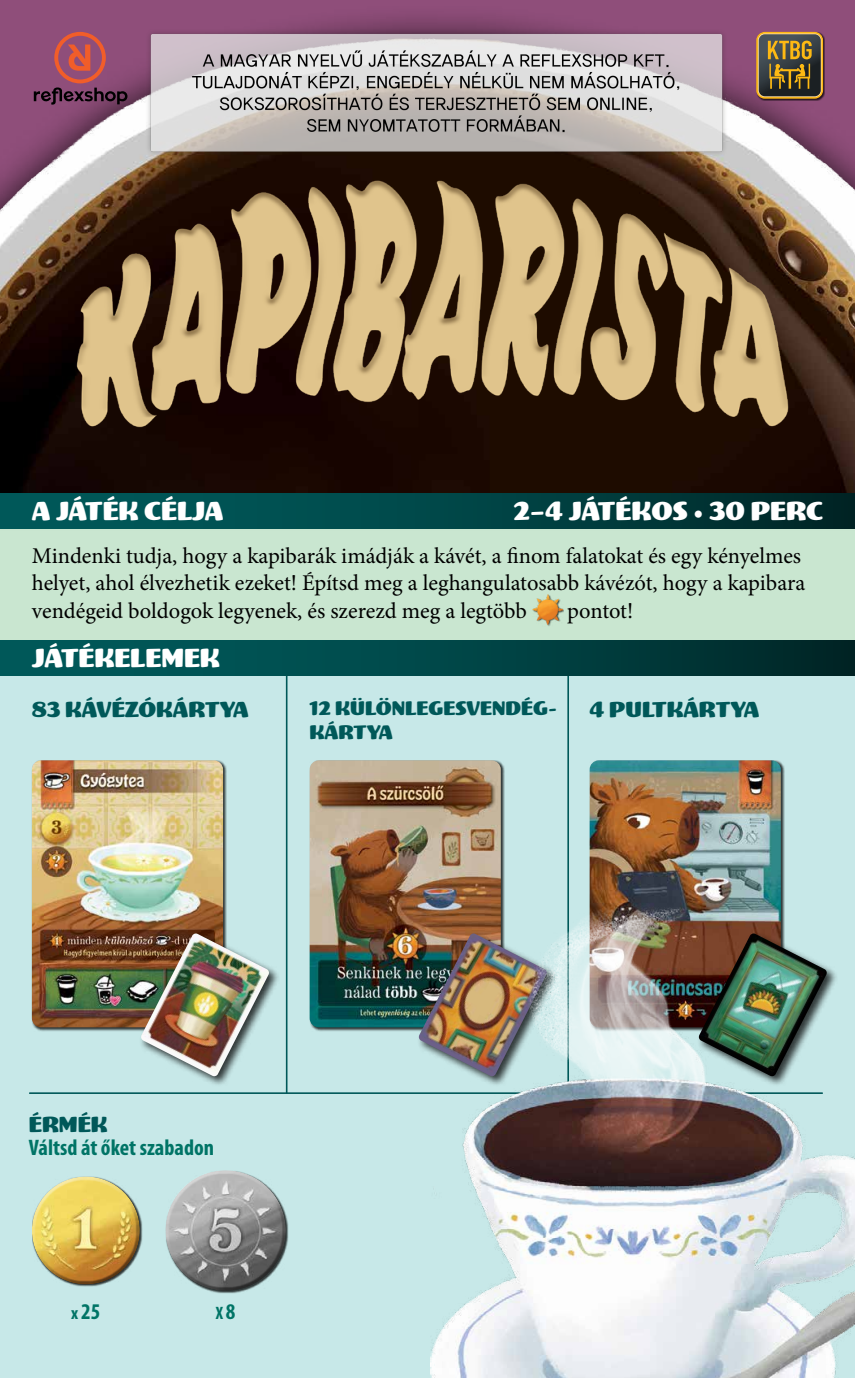
<style>
.page{position:relative;width:855px;height:1378px;background:#fff}
.page>*{position:absolute;margin:0;border:0;box-sizing:border-box;transform-origin:0 0}
.t1{font:27px "Meatball";color:#fff}
.t2{font:22.5px/27.4px "Minion Pro";color:#000}
.t3{font:22.5px "Meatball";color:#005859}
.t4{font:700 condensed 22.5px "Myriad Pro";color:#007466}
.t5{font:20.25px/24.3px "Meatball";color:#005859}
.t6{font:700 condensed 18px "Myriad Pro";color:#007466}
.s1{font-family:"Minion Pro"}
.s2{font-size:18px}
.s3{font-size:22.5px}
</style>
<div class="page">
<div style="left:0;top:617px;width:855px;height:761px;background:#c7e8e8"></div>
<div style="left:0;top:517px;width:855px;height:144px;background:#c9e6d0"></div>
<div style="left:0;top:4px;width:855px;height:528px;background:#000;opacity:.75"></div>
<img style="left:0;top:39px;width:855px;height:454px">
<hr style="left:286px;top:660px;width:1px;height:433px;background:#005859">
<hr style="left:567px;top:660px;width:2px;height:433px;background:#005859">
<img style="left:44px;top:169px;width:780px;height:270px">
<div style="left:0;top:493px;width:855px;height:36px;background:linear-gradient(to right,#006061,#002a2b)"></div>
<div style="left:0;top:640px;width:855px;height:35px;background:linear-gradient(to right,#006061,#002a2b)"></div>
<div style="left:756px;top:32px;width:69px;height:69px;background:#000;opacity:.75"></div>
<svg style="left:756px;top:32px;width:67px;height:67px;background:#6f6036"></svg>
<div style="left:32px;top:1176px;width:110px;height:110px;background:#000;opacity:.75"></div>
<div style="left:32px;top:1176px;width:108px;height:83px;background:#fff;opacity:.75"></div>
<div style="left:32px;top:1196px;width:108px;height:88px;background:#000;opacity:.75"></div>
<div style="left:165px;top:1170px;width:124px;height:123px;background:#000;opacity:.75"></div>
<div style="left:165px;top:1169px;width:121px;height:92px;background:#fff;opacity:.75"></div>
<div style="left:165px;top:1191px;width:121px;height:100px;background:#000;opacity:.75"></div>
<div style="left:32px;top:760px;width:195px;height:271px;background:#000;opacity:.75"></div>
<img style="left:32px;top:760px;width:191px;height:267px">
<div style="left:309px;top:760px;width:195px;height:271px;background:#000;opacity:.75"></div>
<img style="left:310px;top:760px;width:191px;height:267px">
<img style="left:589px;top:760px;width:191px;height:141px">
<div style="left:139px;top:931px;width:141px;height:156px;background:#000;opacity:.75"></div>
<img style="left:140px;top:933px;width:129px;height:144px">
<div style="left:416px;top:931px;width:141px;height:156px;background:#000;opacity:.75"></div>
<img style="left:418px;top:933px;width:12px;height:144px">
<hr style="left:30px;top:1092px;width:792px;height:2px;background:#005859">
<img style="left:430px;top:901px;width:425px;height:477px">
<div style="left:532px;top:595px;width:32px;height:31px;background:#000;opacity:.75"></div>
<img style="left:532px;top:594px;width:30px;height:30px">
<svg style="left:34px;top:32px;width:93px;height:73px;background:#904963"></svg>
<img style="left:128px;top:19px;width:616px;height:146px">
<p class="t1" style="left:32px;top:496px;width:193px">A JÁTÉK CÉLJA</p>
<p class="t1" style="left:514px;top:496px;width:311px">2–4 JÁTÉKOS <span class="s1">•</span> 30 PERC</p>
<p class="t2" style="left:32px;top:542px;width:775px">Mindenki tudja, hogy a kapibarák imádják a kávét, a finom falatokat és egy kényelmes helyet, ahol élvezhetik ezeket! Építsd meg a leghangulatosabb kávézót, hogy a kapibara vendégeid boldogok legyenek, és szerezd meg a legtöbb</p>
<p class="t2" style="left:567px;top:597px;width:68px">pontot!</p>
<p class="t1" style="left:32px;top:642px;width:189px">JÁTÉKELEMEK</p>
<p class="t3" style="left:32px;top:696px;width:218px">83 KÁVÉZÓKÁRTYA</p>
<p class="t5" style="left:310px;top:696px;width:249px">12 KÜLÖNLEGESVENDÉG-<br>KÁRTYA</p>
<p class="t3" style="left:589px;top:696px;width:171px">4 PULTKÁRTYA</p>
<p class="t3" style="left:29px;top:1111px;width:80px">ÉRMÉK</p>
<p class="t4" style="left:29px;top:1134px;width:187px">Váltsd át őket szabadon</p>
<p class="t4" style="left:71px;top:1297px;width:31px"><span class="s2">x</span> 25</p>
<p class="t6" style="left:216px;top:1301px;width:21px">X <span class="s3">8</span></p>
</div>
